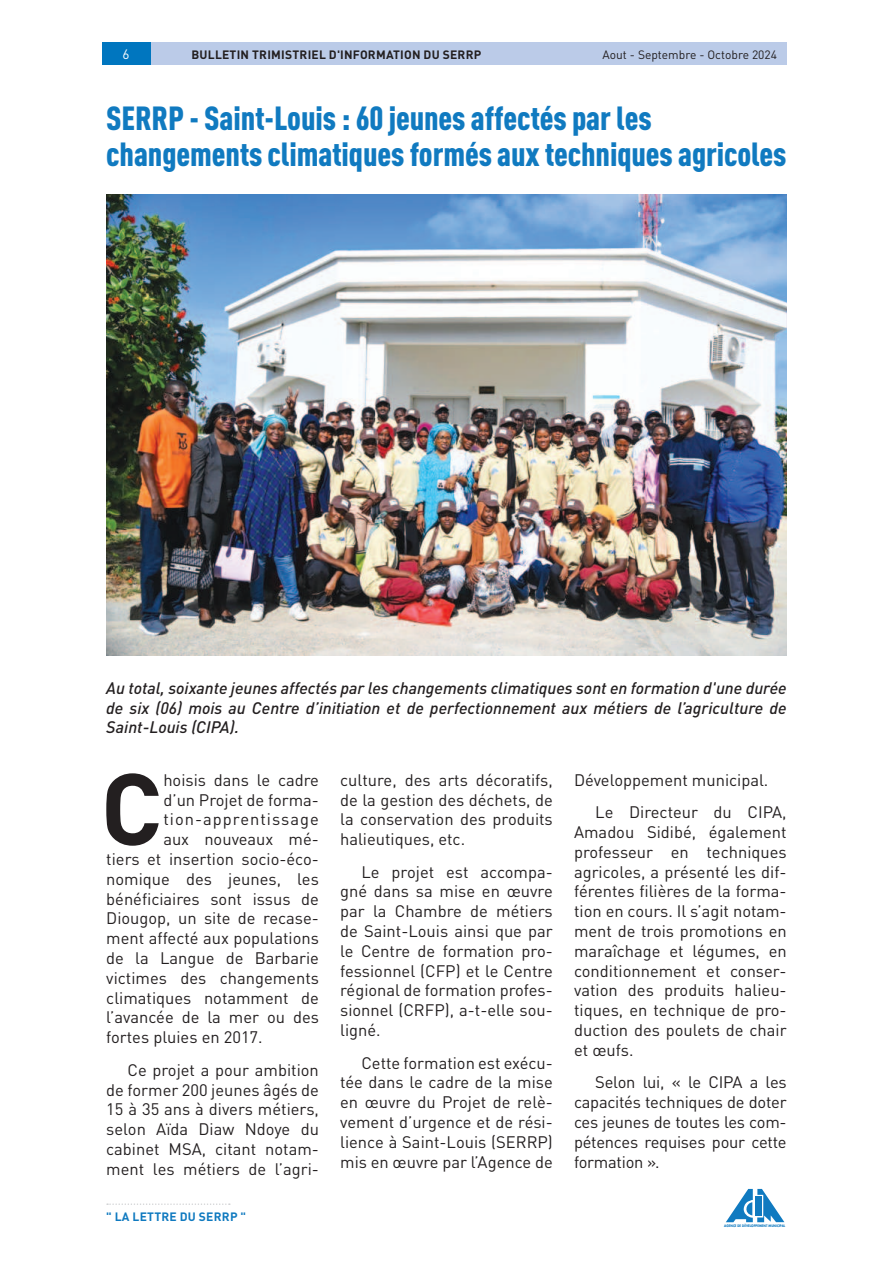
<style>
.page{position:relative;width:893px;height:1263px;background:#fff}
.page>*{position:absolute;margin:0;border:0;box-sizing:border-box;transform-origin:0 0}
.t1{font:700 99.9px "DIN Pro";color:#231f20}
.t2{font:900 condensed 33px/36px "DIN Pro";letter-spacing:-.005em;color:#107ac0}
.t3{font:16.5px/19.8px "DIN Pro";color:#231f20;text-align:justify}
.t4{font:italic 500 16.5px/19.8px "DIN Pro";color:#231f20;text-align:justify}
.t5{font:16.5px "DIN Pro";letter-spacing:.06em;color:#231f20}
.t6{font:13.5px "DIN Pro";color:#fff}
.t7{font:700 12px "DIN Pro";letter-spacing:.02em;color:#231f20}
.t8{font:12px "DIN Pro";color:#231f20}
.t9{font:700 12px "DIN Pro";letter-spacing:.02em;color:#107ac0}
.t10{font:700 3.3px "Futura";letter-spacing:.02em;color:#107ac0;scale:.83 1}
</style>
<div class="page">
<div style="left:102px;top:43px;width:624px;height:22px;background:#0076bf"></div>
<div style="left:151px;top:43px;width:636px;height:22px;background:#bbcbe8"></div>
<svg style="left:107px;top:1203px;width:123px;height:2px"></svg>
<svg style="left:726px;top:1189px;width:58px;height:33px"></svg>
<img style="left:106px;top:194px;width:681px;height:462px">
<p class="t6" style="left:122px;top:46px;width:9px">6</p>
<p class="t8" style="left:602px;top:50px;width:176px">Aout - Septembre - Octobre 2024</p>
<p class="t7" style="left:191px;top:48px;width:291px">BULLETIN TRIMISTRIEL D'INFORMATION DU SERRP</p>
<h2 class="t2" style="left:106px;top:103px;width:682px">SERRP - Saint-Louis : 60 jeunes affectés par les changements climatiques formés aux techniques agricoles</h2>
<p class="t4" style="left:106px;top:678px;width:682px">Au total, soixante jeunes affectés par les changements climatiques sont en formation d'une durée de six (06) mois au Centre d’initiation et de perfectionnement aux métiers de l’agriculture de Saint-Louis (CIPA).</p>
<h1 class="t1" style="left:100px;top:752px;width:63px">C</h1>
<p class="t3" style="left:163px;top:770px;width:157px">hoisis dans le cadre</p>
<p class="t3" style="left:340px;top:770px;width:214px">culture, des arts décoratifs, de la gestion des déchets, de la conservation des produits halieutiques, etc.</p>
<p class="t3" style="left:340px;top:860px;width:214px;text-indent:21px">Le projet est accompa&shy;gné dans sa mise en œuvre par la Chambre de métiers de Saint-Louis ainsi que par le Centre de formation pro&shy;fessionnel (CFP) et le Centre régional de formation profes&shy;sionnel (CRFP), a-t-elle sou&shy;ligné.</p>
<p class="t3" style="left:340px;top:1053px;width:214px;text-indent:21px">Cette formation est exécu&shy;tée dans le cadre de la mise en œuvre du Projet de relè&shy;vement d’urgence et de rési&shy;lience à Saint-Louis (SERRP) mis en œuvre par l’Agence de</p>
<p class="t3" style="left:595px;top:763px;width:193px;line-height:32.5px;text-indent:-21px">Développement municipal.<br>Le Directeur du CIPA,</p>
<p class="t3" style="left:574px;top:822px;width:214px">Amadou Sidibé, également professeur en techniques agricoles, a présenté les dif&shy;férentes 昀椀lières de la forma&shy;tion en cours. Il s’agit notam&shy;ment de trois promotions en maraîchage et légumes, en conditionnement et conser&shy;vation des produits halieu&shy;tiques, en technique de pro&shy;duction des poulets de chair et œufs.</p>
<p class="t3" style="left:574px;top:1071px;width:214px;text-indent:21px">Selon lui, « le CIPA a les capacités techniques de doter ces jeunes de toutes les com&shy;pétences requises pour cette formation ».</p>
<p class="t3" style="left:163px;top:788px;width:157px">d’un Projet de forma-</p>
<p class="t5" style="left:163px;top:810px;width:157px">tion-apprentissage</p>
<p class="t3" style="left:163px;top:829px;width:157px">aux nouveaux mé-</p>
<p class="t3" style="left:106px;top:849px;width:214px">tiers et insertion socio-éco-</p>
<p class="t3" style="left:106px;top:867px;width:214px">nomique des jeunes, les</p>
<p class="t3" style="left:106px;top:887px;width:214px">béné昀椀ciaires sont issus de</p>
<p class="t3" style="left:106px;top:908px;width:214px">Diougop, un site de recase-</p>
<p class="t3" style="left:106px;top:928px;width:214px">ment affecté aux populations</p>
<p class="t3" style="left:106px;top:948px;width:214px">de la Langue de Barbarie</p>
<p class="t3" style="left:106px;top:968px;width:214px">victimes des changements</p>
<p class="t3" style="left:106px;top:988px;width:214px">climatiques notamment de</p>
<p class="t3" style="left:106px;top:1007px;width:214px">l’avancée de la mer ou des</p>
<p class="t3" style="left:106px;top:1027px;width:158px">fortes pluies en 2017.</p>
<p class="t3" style="left:106px;top:1058px;width:214px;text-indent:21px">Ce projet a pour ambition de former 200 jeunes âgés de 15 à 35 ans à divers métiers, selon Aïda Diaw Ndoye du cabinet MSA, citant notam&shy;ment les métiers de l’agri-</p>
<p class="t9" style="left:106px;top:1209px;width:141px">" LA LETTRE DU SERRP "</p>
<p class="t10" style="left:724px;top:1223px;width:75px">AGENCE DE DÉVELOPPEMENT MUNICIPAL</p>
</div>
